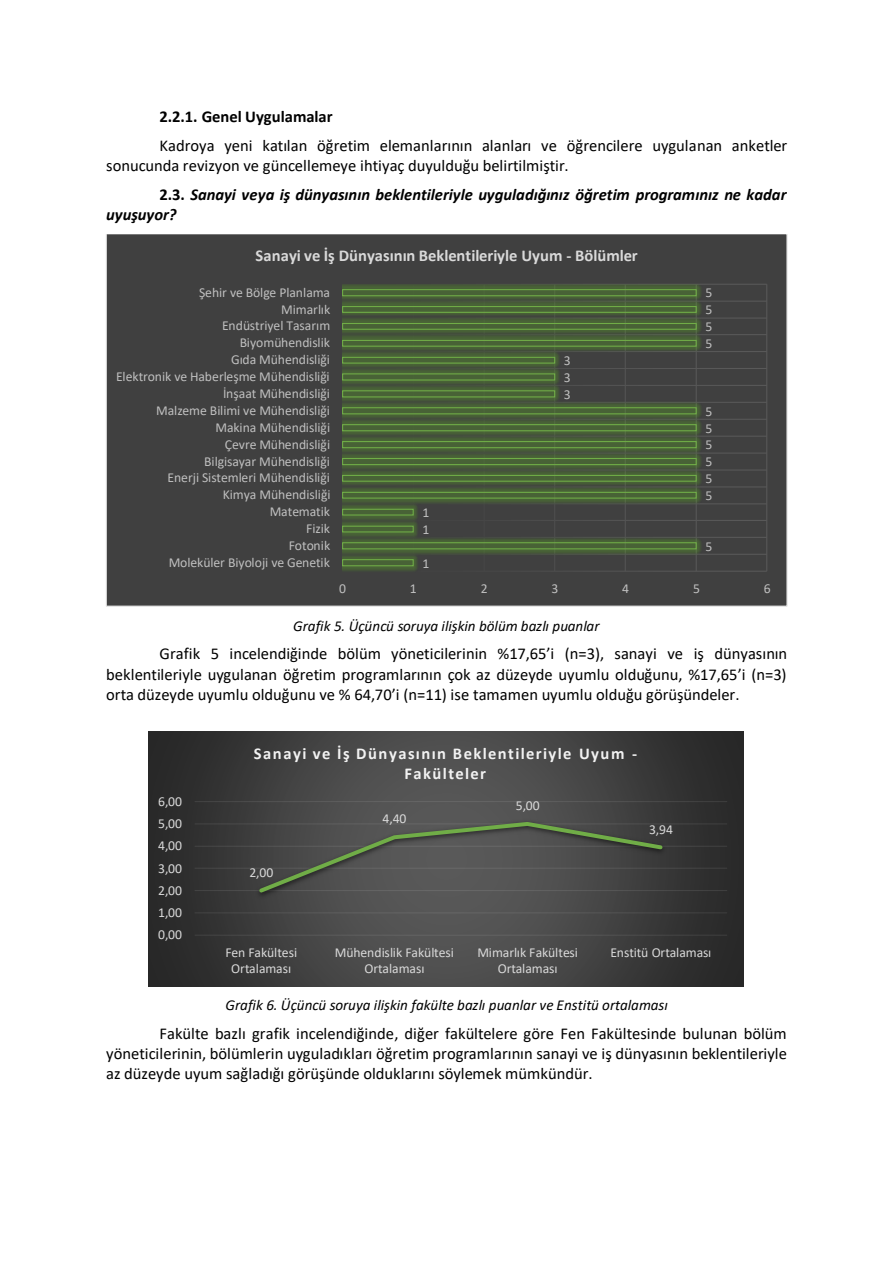
<style>
.page{position:relative;width:893px;height:1263px;background:#fff}
.page>*{position:absolute;margin:0;border:0;box-sizing:border-box;transform-origin:0 0}
.t1{font:16.5px/20.1px "Calibri";color:#000;text-align:justify}
.t2{font:italic 700 16.5px/20.1px "Calibri";letter-spacing:-.005em;color:#000}
.t3{font:700 16.5px/20.1px "Calibri";letter-spacing:.085em;color:#f2f2f2;text-align:center}
.t4{font:700 16.5px "Calibri";color:#d9d9d9}
.t5{font:700 16.5px "Calibri";color:#000}
.t6{font:italic 15.15px "Calibri";color:#000}
.t7{font:13.65px "Calibri";color:#bfbfbf}
.t8{font:13.65px/16.5px "Calibri";letter-spacing:-.005em;color:#d9d9d9;text-align:center}
.s1{font-style:normal}
</style>
<div class="page">
<div style="left:106px;top:234px;width:681px;height:372px;background:#404040"></div>
<hr style="left:766px;top:284px;width:1px;height:287px;background:#fff">
<hr style="left:343px;top:571px;width:424px;height:1px;background:#fff">
<hr style="left:343px;top:554px;width:424px;height:1px;background:#fff">
<hr style="left:343px;top:537px;width:424px;height:1px;background:#fff">
<hr style="left:343px;top:520px;width:424px;height:1px;background:#fff">
<hr style="left:343px;top:503px;width:424px;height:1px;background:#fff">
<hr style="left:343px;top:486px;width:424px;height:1px;background:#fff">
<hr style="left:343px;top:469px;width:424px;height:2px;background:#fff">
<hr style="left:343px;top:453px;width:424px;height:1px;background:#fff">
<hr style="left:343px;top:436px;width:424px;height:1px;background:#fff">
<hr style="left:343px;top:419px;width:424px;height:1px;background:#fff">
<hr style="left:343px;top:402px;width:424px;height:1px;background:#fff">
<hr style="left:343px;top:385px;width:424px;height:1px;background:#fff">
<hr style="left:343px;top:368px;width:424px;height:1px;background:#fff">
<hr style="left:343px;top:351px;width:424px;height:1px;background:#fff">
<hr style="left:343px;top:334px;width:424px;height:1px;background:#fff">
<hr style="left:343px;top:318px;width:424px;height:1px;background:#fff">
<hr style="left:343px;top:301px;width:424px;height:1px;background:#fff">
<hr style="left:343px;top:284px;width:424px;height:1px;background:#fff">
<img style="left:342px;top:284px;width:362px;height:288px">
<svg style="left:342px;top:289px;width:355px;height:278px"></svg>
<svg style="left:148px;top:731px;width:596px;height:255px;background:#3e3e3e"></svg>
<hr style="left:195px;top:912px;width:532px;height:1px;background:#f2f2f2;opacity:.1">
<hr style="left:195px;top:890px;width:532px;height:1px;background:#444">
<hr style="left:195px;top:868px;width:532px;height:1px;background:#414141">
<hr style="left:195px;top:846px;width:532px;height:1px;background:#414141">
<hr style="left:195px;top:823px;width:532px;height:1px;background:#3d3d3d">
<hr style="left:195px;top:801px;width:532px;height:1px;background:#f2f2f2;opacity:.1">
<hr style="left:195px;top:935px;width:532px;height:1px;background:#f2f2f2;opacity:.1">
<img style="left:252px;top:817px;width:417px;height:84px">
<svg style="left:256px;top:820px;width:409px;height:76px;background:#4f524d"></svg>
<p class="t5" style="left:160px;top:109px;width:175px">2.2.1. Genel Uygulamalar</p>
<p class="t1" style="left:106px;top:137px;width:682px;text-indent:53px">Kadroya yeni katılan öğretim elemanlarının alanları ve öğrencilere uygulanan anketler sonucunda revizyon ve güncellemeye ihtiyaç duyulduğu belirtilmiştir.</p>
<p class="t2" style="left:106px;top:186px;width:682px;text-indent:53px"><span class="s1">2.3.</span> Sanayi veya iş dünyasının beklentileriyle uyguladığınız öğretim programınız ne kadar uyuşuyor?</p>
<p class="t4" style="left:256px;top:249px;width:384px">Sanayi ve İş Dünyasının Beklentileriyle Uyum - Bölümler</p>
<p class="t7" style="left:199px;top:286px;width:133px">Şehir ve Bölge Planlama</p>
<p class="t7" style="left:281px;top:303px;width:51px">Mimarlık</p>
<p class="t7" style="left:222px;top:320px;width:110px">Endüstriyel Tasarım</p>
<p class="t7" style="left:240px;top:337px;width:92px">Biyomühendislik</p>
<p class="t7" style="left:231px;top:354px;width:100px">Gıda Mühendisliği</p>
<p class="t7" style="left:116px;top:371px;width:215px">Elektronik ve Haberleşme Mühendisliği</p>
<p class="t7" style="left:223px;top:388px;width:108px">İnşaat Mühendisliği</p>
<p class="t7" style="left:156px;top:405px;width:175px">Malzeme Bilimi ve Mühendisliği</p>
<p class="t7" style="left:215px;top:422px;width:116px">Makina Mühendisliği</p>
<p class="t7" style="left:225px;top:438px;width:107px">Çevre Mühendisliği</p>
<p class="t7" style="left:204px;top:455px;width:127px">Bilgisayar Mühendisliği</p>
<p class="t7" style="left:168px;top:472px;width:164px">Enerji Sistemleri Mühendisliği</p>
<p class="t7" style="left:223px;top:489px;width:109px">Kimya Mühendisliği</p>
<p class="t7" style="left:270px;top:506px;width:62px">Matematik</p>
<p class="t7" style="left:306px;top:523px;width:25px">Fizik</p>
<p class="t7" style="left:289px;top:540px;width:43px">Fotonik</p>
<p class="t7" style="left:169px;top:557px;width:163px">Moleküler Biyoloji ve Genetik</p>
<p class="t7" style="left:422px;top:507px;width:8px">1</p>
<p class="t7" style="left:422px;top:524px;width:8px">1</p>
<p class="t7" style="left:422px;top:557px;width:8px">1</p>
<p class="t7" style="left:564px;top:355px;width:8px">3</p>
<p class="t7" style="left:564px;top:372px;width:8px">3</p>
<p class="t7" style="left:564px;top:388px;width:8px">3</p>
<p class="t7" style="left:705px;top:287px;width:8px">5</p>
<p class="t7" style="left:705px;top:304px;width:8px">5</p>
<p class="t7" style="left:705px;top:321px;width:8px">5</p>
<p class="t7" style="left:705px;top:338px;width:8px">5</p>
<p class="t7" style="left:705px;top:405px;width:8px">5</p>
<p class="t7" style="left:705px;top:422px;width:8px">5</p>
<p class="t7" style="left:705px;top:439px;width:8px">5</p>
<p class="t7" style="left:705px;top:456px;width:8px">5</p>
<p class="t7" style="left:705px;top:473px;width:8px">5</p>
<p class="t7" style="left:705px;top:490px;width:8px">5</p>
<p class="t7" style="left:705px;top:540px;width:8px">5</p>
<p class="t7" style="left:339px;top:583px;width:8px">0</p>
<p class="t7" style="left:410px;top:583px;width:8px">1</p>
<p class="t7" style="left:481px;top:583px;width:8px">2</p>
<p class="t7" style="left:551px;top:583px;width:8px">3</p>
<p class="t7" style="left:622px;top:583px;width:8px">4</p>
<p class="t7" style="left:693px;top:583px;width:8px">5</p>
<p class="t7" style="left:764px;top:583px;width:8px">6</p>
<p class="t6" style="left:293px;top:619px;width:308px">Grafik 5. Üçüncü soruya ilişkin bölüm bazlı puanlar</p>
<p class="t1" style="left:106px;top:645px;width:682px;text-indent:53px">Grafik 5 incelendiğinde bölüm yöneticilerinin %17,65’i (n=3), sanayi ve iş dünyasının beklentileriyle uygulanan öğretim programlarının çok az düzeyde uyumlu olduğunu, %17,65’i (n=3) orta düzeyde uyumlu olduğunu ve % 64,70’i (n=11) ise tamamen uyumlu olduğu görüşündeler.</p>
<p class="t8" style="left:158px;top:794px;width:25px">6,00</p>
<p class="t8" style="left:158px;top:816px;width:25px">5,00</p>
<p class="t8" style="left:158px;top:839px;width:25px">4,00</p>
<p class="t8" style="left:158px;top:861px;width:25px">3,00</p>
<p class="t8" style="left:158px;top:883px;width:25px">2,00</p>
<p class="t8" style="left:158px;top:905px;width:25px">1,00</p>
<p class="t8" style="left:158px;top:928px;width:25px">0,00</p>
<p class="t3" style="left:254px;top:744px;width:385px">Sanayi ve İş Dünyasının Beklentileriyle Uyum -<br>Fakülteler</p>
<p class="t8" style="left:249px;top:865px;width:25px">2,00</p>
<p class="t8" style="left:383px;top:812px;width:25px">4,40</p>
<p class="t8" style="left:516px;top:798px;width:25px">5,00</p>
<p class="t8" style="left:649px;top:822px;width:25px">3,94</p>
<p class="t8" style="left:225px;top:945px;width:73px">Fen Fakültesi<br>Ortalaması</p>
<p class="t8" style="left:335px;top:945px;width:120px">Mühendislik Fakültesi<br>Ortalaması</p>
<p class="t8" style="left:477px;top:945px;width:102px">Mimarlık Fakültesi<br>Ortalaması</p>
<p class="t8" style="left:610px;top:945px;width:103px">Enstitü Ortalaması</p>
<p class="t6" style="left:225px;top:998px;width:444px">Grafik 6. Üçüncü soruya ilişkin fakülte bazlı puanlar ve Enstitü ortalaması</p>
<p class="t1" style="left:106px;top:1024px;width:682px;text-indent:53px">Fakülte bazlı grafik incelendiğinde, diğer fakültelere göre Fen Fakültesinde bulunan bölüm yöneticilerinin, bölümlerin uyguladıkları öğretim programlarının sanayi ve iş dünyasının beklentileriyle az düzeyde uyum sağladığı görüşünde olduklarını söylemek mümkündür.</p>
</div>
